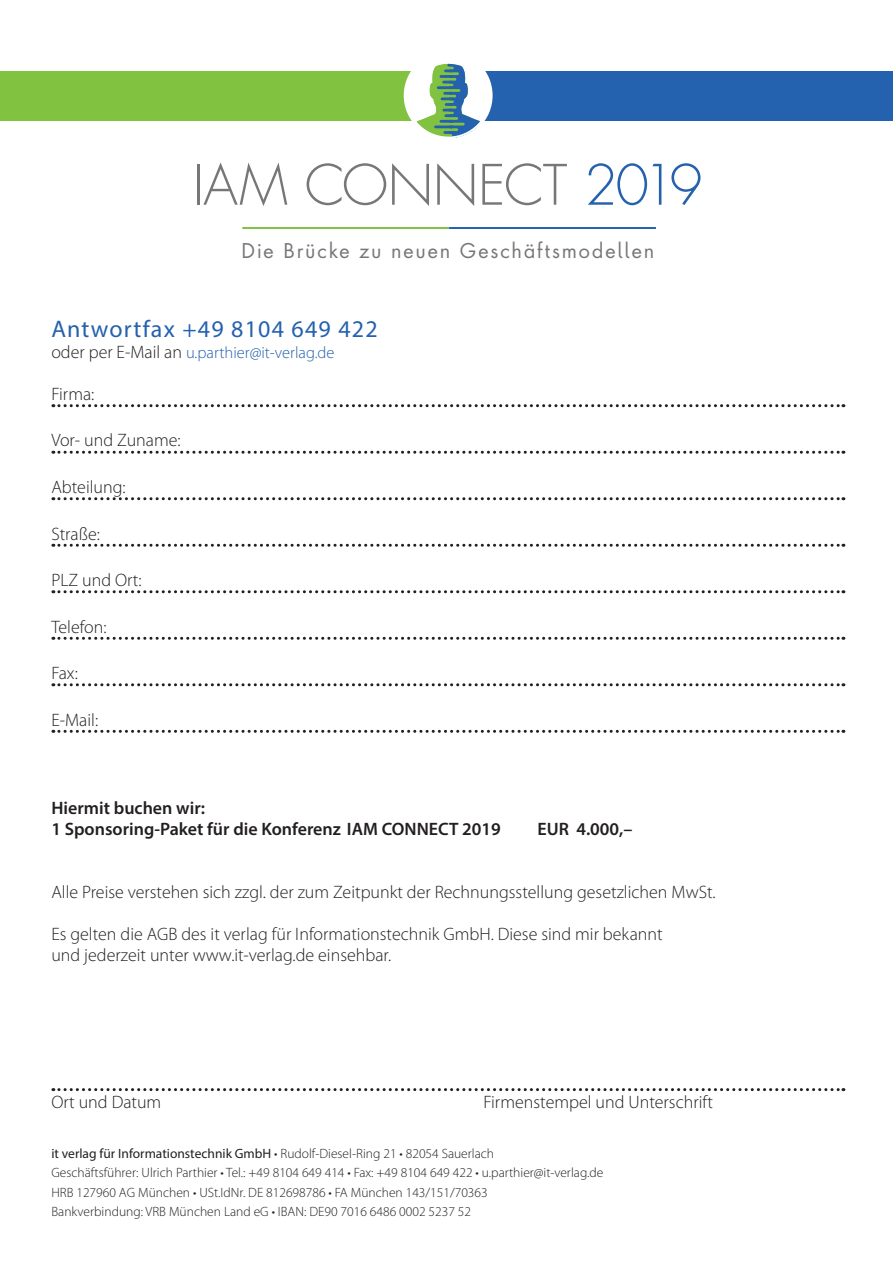
<style>
.page{position:relative;width:893px;height:1263px;background:#fff}
.page>*{position:absolute;margin:0;border:0;box-sizing:border-box;transform-origin:0 0}
.t1{font:300 54.15px "Futura LT Pro";letter-spacing:-.025em;color:#777}
.t2{font:24px "Myriad Pro";letter-spacing:.05em;color:#2461ae}
.t3{font:19.8px "Futura ND Alt";letter-spacing:.08em;color:#777}
.t4{font:300 18px/21px "Myriad Pro";color:#231f20}
.t5{font:600 18px "Myriad Pro";color:#231f20}
.t6{font:300 16.5px "Myriad Pro";color:#2461ae}
.t7{font:300 13.5px/19.5px "Myriad Pro";color:#231f20}
.s1{color:#2461ae}
.s2{font-size:18px;color:#231f20}
.s3{font-weight:400}
</style>
<div class="page">
<div style="left:437px;top:71px;width:456px;height:50px;background:#2461ae"></div>
<div style="left:0;top:71px;width:450px;height:50px;background:#81c340"></div>
<div style="left:406px;top:53px;width:84px;height:85px;background:#fff;border-radius:50%"></div>
<div style="left:404px;top:51px;width:89px;height:89px;border:5px solid #fff;border-radius:50%"></div>
<svg style="left:413px;top:62px;width:71px;height:78px"></svg>
<div style="left:405px;top:52px;width:86px;height:86px;border:2px solid #fff;border-radius:50%"></div>
<hr style="left:243px;top:227px;width:206px;height:2px;background:#81c340">
<hr style="left:449px;top:227px;width:207px;height:2px;background:#2461ae">
<svg style="left:53px;top:404px;width:791px;height:3px"></svg>
<svg style="left:53px;top:451px;width:791px;height:3px"></svg>
<svg style="left:53px;top:497px;width:791px;height:3px"></svg>
<svg style="left:53px;top:544px;width:791px;height:3px"></svg>
<svg style="left:53px;top:590px;width:791px;height:3px"></svg>
<svg style="left:53px;top:637px;width:791px;height:3px"></svg>
<svg style="left:53px;top:683px;width:791px;height:3px"></svg>
<svg style="left:53px;top:730px;width:791px;height:3px"></svg>
<svg style="left:53px;top:1088px;width:791px;height:3px"></svg>
<h1 class="t1" style="left:193px;top:150px;width:512px">IAM CONNECT <span class="s1">2019</span></h1>
<p class="t3" style="left:241px;top:236px;width:415px">Die Brücke zu neuen Geschäftsmodellen</p>
<p class="t2" style="left:51px;top:314px;width:328px">Antwortfax +49 8104 649 422</p>
<p class="t6" style="left:51px;top:342px;width:285px"><span class="s2">oder per E-Mail an</span> u.parthier@it-verlag.de</p>
<p class="t4" style="left:51px;top:383px;width:45px">Firma:</p>
<p class="t4" style="left:51px;top:430px;width:131px">Vor- und Zuname:</p>
<p class="t4" style="left:51px;top:476px;width:76px">Abteilung:</p>
<p class="t4" style="left:51px;top:523px;width:50px">Straße:</p>
<p class="t4" style="left:51px;top:569px;width:92px">PLZ und Ort:</p>
<p class="t4" style="left:51px;top:616px;width:57px">Telefon:</p>
<p class="t4" style="left:51px;top:662px;width:28px">Fax:</p>
<p class="t4" style="left:51px;top:709px;width:48px">E-Mail:</p>
<p class="t5" style="left:51px;top:796px;width:155px">Hiermit buchen wir:</p>
<p class="t5" style="left:51px;top:817px;width:451px">1 Sponsoring-Paket für die Konferenz IAM CONNECT 2019</p>
<p class="t5" style="left:537px;top:817px;width:97px">EUR 4.000,–</p>
<p class="t4" style="left:51px;top:881px;width:666px">Alle Preise verstehen sich zzgl. der zum Zeitpunkt der Rechnungsstellung gesetzlichen MwSt.</p>
<p class="t4" style="left:51px;top:923px;width:613px">Es gelten die AGB des it verlag für Informationstechnik GmbH. Diese sind mir bekannt und jederzeit unter www.it-verlag.de einsehbar.</p>
<p class="t4" style="left:51px;top:1091px;width:111px">Ort und Datum</p>
<p class="t4" style="left:483px;top:1091px;width:231px">Firmenstempel und Unterschrift</p>
<p class="t7" style="left:51px;top:1143px;width:553px"><span class="s3">it verlag für Informationstechnik GmbH</span> • Rudolf-Diesel-Ring 21 • 82054 Sauerlach<br>Geschäftsführer: Ulrich Parthier • Tel.: +49 8104 649 414 • Fax: +49 8104 649 422 • u.parthier@it-verlag.de<br>HRB 127960 AG München • USt.IdNr. DE 812698786 • FA München 143/151/70363</p>
<p class="t7" style="left:51px;top:1202px;width:421px">Bankverbindung: VRB München Land eG • IBAN: DE90 7016 6486 0002 5237 52</p>
</div>
